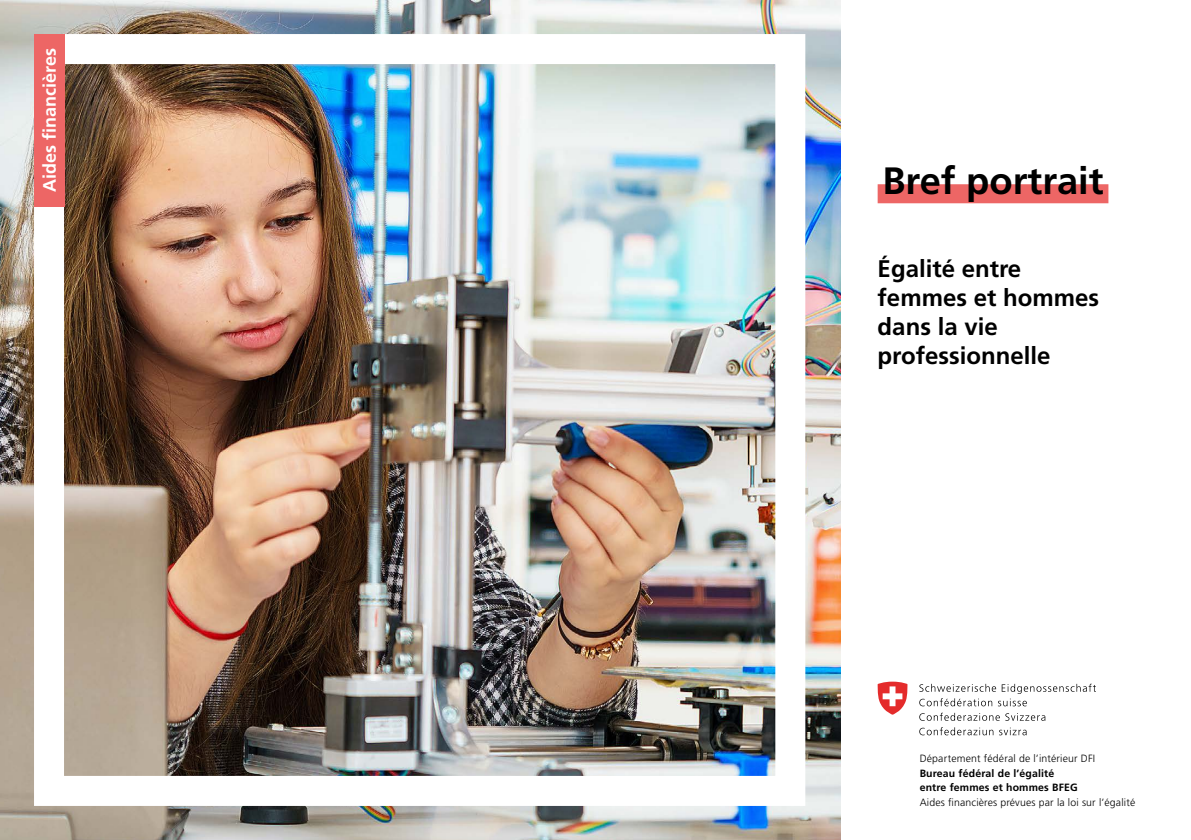
<style>
.page{position:relative;width:1191px;height:840px;background:#fff}
.page>*{position:absolute;margin:0;border:0;box-sizing:border-box;transform-origin:0 0}
.t1{font:700 38px "Frutiger LT Std";color:#000}
.t2{font:700 24px/28.8px "Frutiger LT Std";color:#000}
.t3{font:700 18px "Frutiger LT Std";color:#fff}
.t4{font:300 10.4px "Frutiger LT Std";letter-spacing:.015em;color:#000}
.t5{font:700 10.4px/14.4px "Frutiger LT Std";letter-spacing:.015em;color:#000}
</style>
<div class="page">
<img style="left:0;top:0;width:840px;height:839px">
<div style="left:877px;top:184px;width:231px;height:19px;background:#ed6665"></div>
<div style="left:34px;top:34px;width:30px;height:172px;background:#ed6665"></div>
<svg style="left:919px;top:683px;width:177px;height:23px"></svg>
<svg style="left:919px;top:712px;width:126px;height:8px"></svg>
<svg style="left:919px;top:727px;width:74px;height:8px"></svg>
<svg style="left:999px;top:727px;width:27px;height:8px"></svg>
<svg style="left:877px;top:681px;width:31px;height:33px"></svg>
<h3 class="t3" style="left:39px;top:192px;width:145px;rotate:-90deg">Aides financières</h3>
<h1 class="t1" style="left:882px;top:158px;width:223px">Bref portrait</h1>
<h2 class="t2" style="left:877px;top:254px;width:223px">Égalité entre femmes et hommes dans la vie professionnelle</h2>
<p class="t4" style="left:919px;top:752px;width:177px">Département fédéral de l’intérieur DFI</p>
<p class="t5" style="left:919px;top:765px;width:159px">Bureau fédéral de l’égalité entre femmes et hommes BFEG</p>
<p class="t4" style="left:919px;top:796px;width:217px">Aides financières prévues par la loi sur l’égalité</p>
</div>
